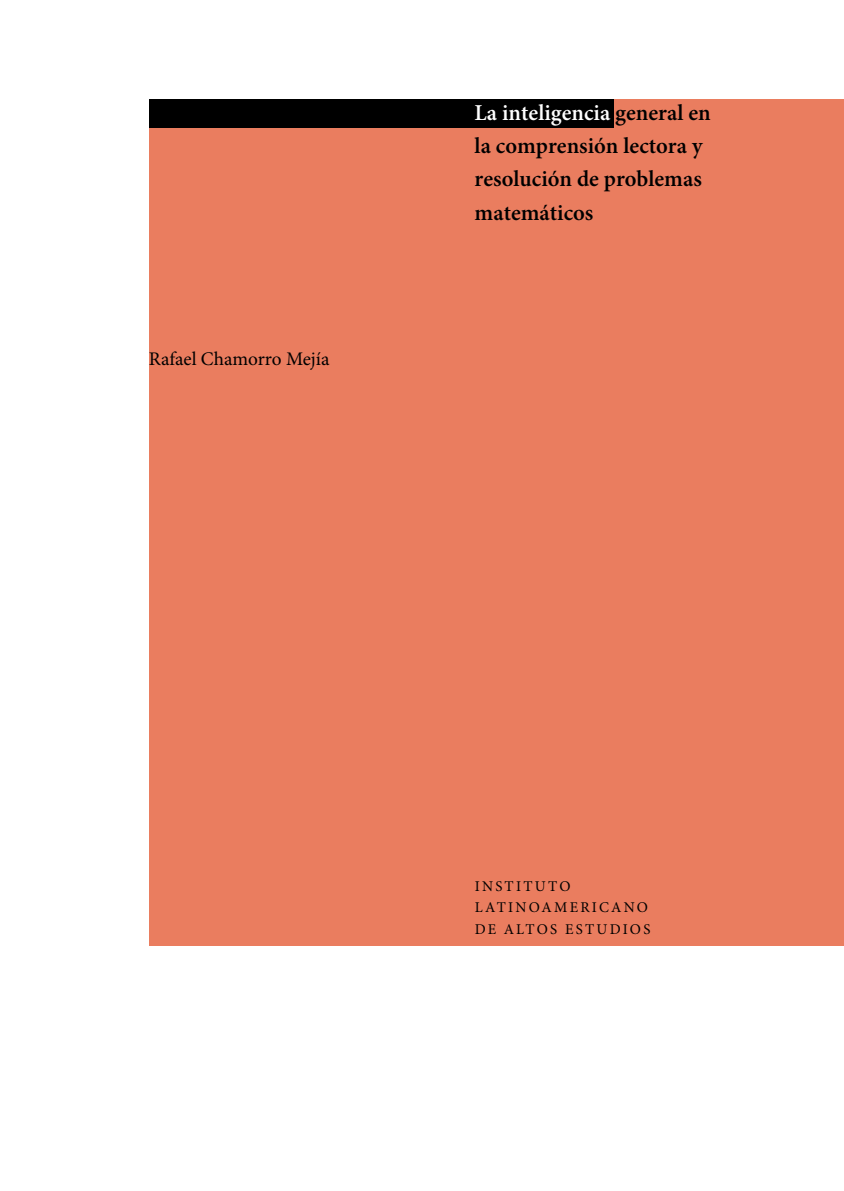
<style>
.page{position:relative;width:844px;height:1191px;background:#fff}
.page>*{position:absolute;margin:0;border:0;box-sizing:border-box;transform-origin:0 0}
.t1{font:600 22.75px/33.2px "Minion Pro";color:#000}
.t2{font:19.25px "Minion Pro";color:#000}
.t3{font:14.88px/21.7px "Minion Pro";letter-spacing:.15em;color:#000}
.s1{color:#fff}
</style>
<div class="page">
<div style="left:149px;top:99px;width:694px;height:846px;background:#ea7d5f"></div>
<div style="left:149px;top:99px;width:464px;height:29px;background:#000"></div>
<p class="t2" style="left:149px;top:347px;width:182px">Rafael Chamorro Mejía</p>
<p class="t1" style="left:474px;top:97px;width:237px"><span class="s1">La inteligencia</span> general en la comprensión lectora y resolución de problemas matemáticos</p>
<p class="t3" style="left:474px;top:875px;width:177px">INSTITUTO<br>LATINOAMERICANO<br>DE ALTOS ESTUDIOS</p>
</div>
